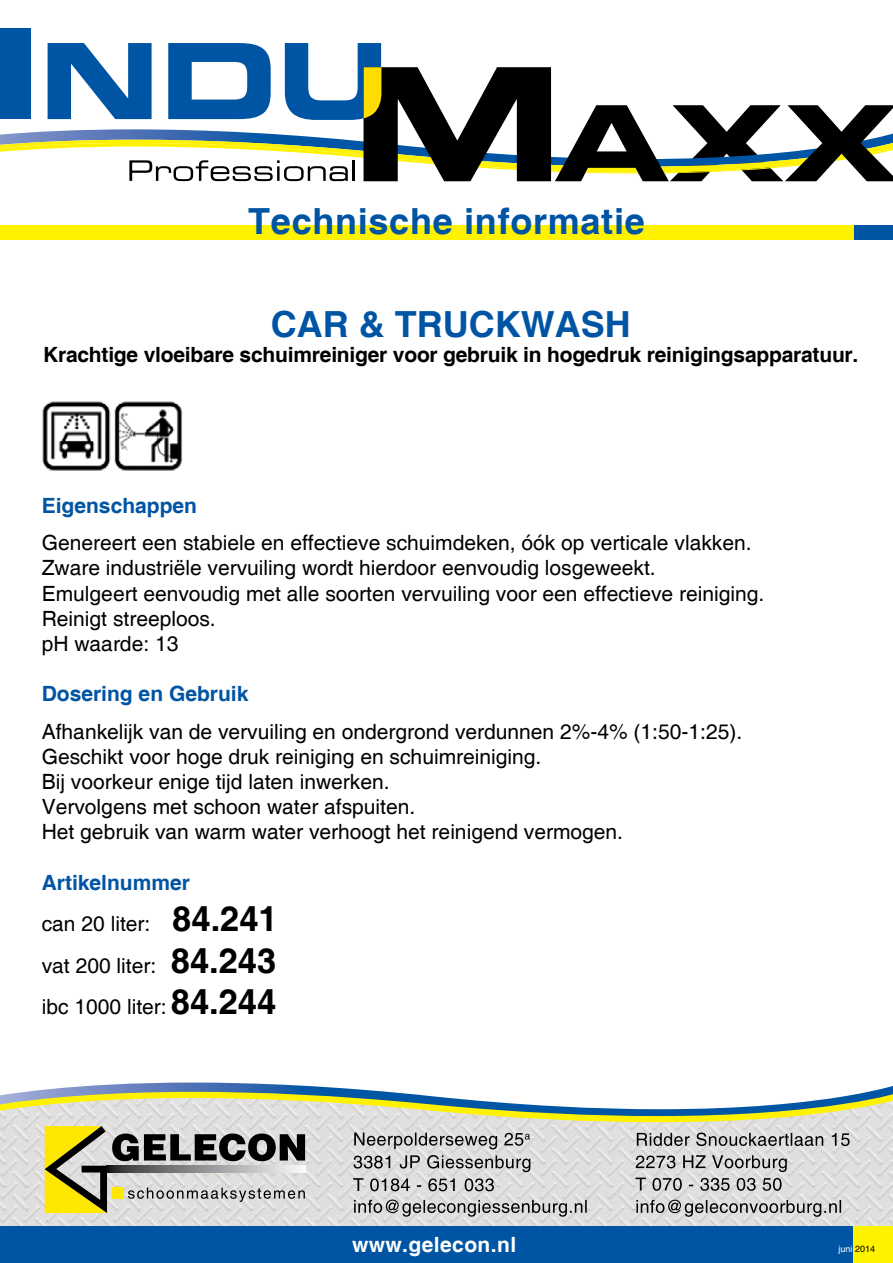
<style>
.page{position:relative;width:893px;height:1263px;background:#fff}
.page>*{position:absolute;margin:0;border:0;box-sizing:border-box;transform-origin:0 0}
.t1{font:700 36px "Helvetica";letter-spacing:.02em;color:#0054a4}
.t2{font:700 36px "Helvetica";color:#0054a4}
.t3{font:21px/25.2px "Helvetica";color:#000}
.t4{font:700 21px "Helvetica";letter-spacing:-.01em;color:#000}
.t5{font:700 21px "Helvetica";color:#0054a4}
.t6{font:700 21px "Helvetica";letter-spacing:.02em;color:#fff}
.t7{font:9px "Helvetica";color:#fff}
.s1{font-weight:700;color:#0054a4}
.s2{font-weight:700;font-size:34.5px}
.s3{color:#000}
</style>
<div class="page">
<div style="left:0;top:29px;width:30px;height:90px;background:#0054a4"></div>
<svg style="left:0;top:43px;width:893px;height:138px"></svg>
<div style="left:0;top:225px;width:876px;height:15px;background:#fff200"></div>
<div style="left:854px;top:225px;width:39px;height:15px;background:#0054a4"></div>
<img style="left:0;top:1217px;width:893px;height:9px">
<svg style="left:0;top:1082px;width:893px;height:135px;background:#c6c7bb"></svg>
<svg style="left:106px;top:1166px;width:200px;height:6px"></svg>
<div style="left:112px;top:1187px;width:11px;height:12px;background:#ffe800"></div>
<div style="left:0;top:1226px;width:868px;height:37px;background:#0054a4"></div>
<div style="left:854px;top:1226px;width:39px;height:37px;background:#fff200"></div>
<img style="left:42px;top:401px;width:141px;height:70px">
<h1 class="t1" style="left:248px;top:199px;width:398px">Technische informatie</h1>
<h1 class="t2" style="left:271px;top:302px;width:361px">CAR &amp; TRUCKWASH</h1>
<p class="t4" style="left:43px;top:342px;width:817px">Krachtige vloeibare schuimreiniger voor gebruik in hogedruk reinigingsapparatuur.</p>
<p class="t5" style="left:42px;top:493px;width:157px">Eigenschappen</p>
<p class="t3" style="left:42px;top:531px;width:724px">Genereert een stabiele en effectieve schuimdeken, óók op verticale vlakken.<br>Zware industriële vervuiling wordt hierdoor eenvoudig losgeweekt.<br>Emulgeert eenvoudig met alle soorten vervuiling voor een effectieve reiniging.<br>Reinigt streeploos.<br>pH waarde: 13</p>
<p class="t5" style="left:42px;top:681px;width:208px">Dosering en Gebruik</p>
<p class="t3" style="left:42px;top:719px;width:702px">Afhankelijk van de vervuiling en ondergrond verdunnen 2%-4% (1:50-1:25).<br>Geschikt voor hoge druk reiniging en schuimreiniging.<br>Bij voorkeur enige tijd laten inwerken.<br>Vervolgens met schoon water afspuiten.<br>Het gebruik van warm water verhoogt het reinigend vermogen.</p>
<p class="t3" style="left:42px;top:862px;width:238px;line-height:41.4px"><span class="s1">Artikelnummer<br></span>can 20 liter: <span class="s2">84.241 </span>vat 200 liter: <span class="s2">84.243 </span>ibc 1000 liter: <span class="s2">84.244</span></p>
<p class="t6" style="left:352px;top:1232px;width:166px">www.gelecon.nl</p>
<p class="t7" style="left:839px;top:1243px;width:38px">juni <span class="s3">2014</span></p>
</div>
